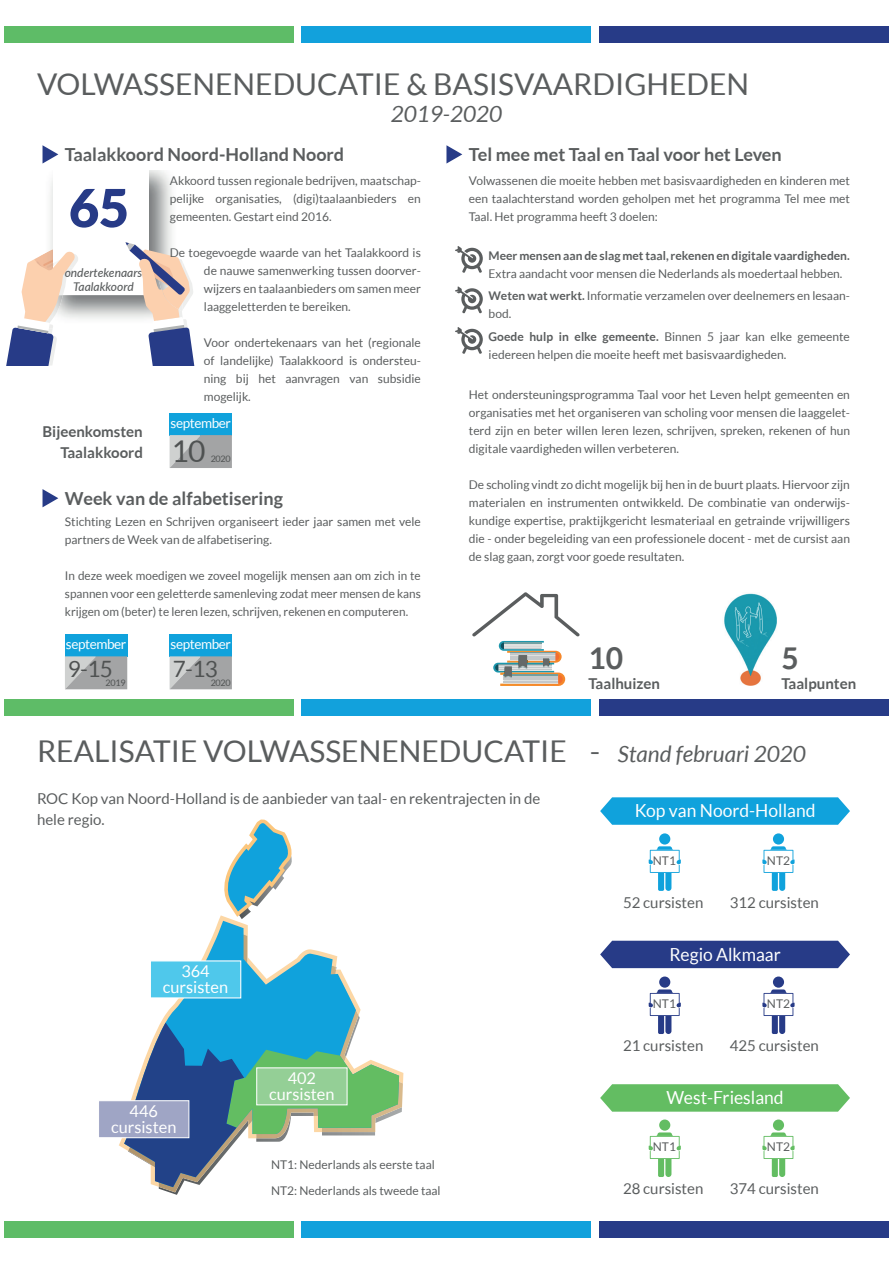
<style>
.page{position:relative;width:893px;height:1263px;background:#fff}
.page>*{position:absolute;margin:0;border:0;box-sizing:border-box;transform-origin:0 0}
.t1{font:900 52.5px "Lato";color:#273b87}
.t2{font:30px "Lato";color:#5a5d5e}
.t3{font:700 30px "Lato";color:#5a5d5e}
.t4{font:30px "Lato";color:#4f5252}
.t5{font:italic 22.5px "Lato";color:#5a5d5e}
.t6{font:22.5px "Lato";color:#4f5252}
.t7{font:700 18px "Lato";color:#5a5d5e}
.t8{font:18px "Lato";color:#fff}
.t9{font:16.35px/16.4px "Lato";color:#fff;text-align:center}
.t10{font:15px/21px "Lato";color:#5a5d5e}
.t11{font:700 15px/21px "Lato";color:#5a5d5e;text-align:right}
.t12{font:13.5px "Lato";letter-spacing:-.03em;color:#fff}
.t13{font:12px/18px "Lato";color:#5a5d5e;text-align:justify}
.t14{font:700 12px "Lato";color:#5a5d5e}
.t15{font:italic 500 12px/14.4px "Lato";color:#5a5d5e;text-align:center}
.t16{font:9px "Lato";letter-spacing:-.03em;color:#4f5252}
.s1{font-weight:700}
.s2{font-style:italic;font-size:22.5px}
</style>
<div class="page">
<div style="left:4px;top:1221px;width:289px;height:17px;background:#5ebc67"></div>
<div style="left:302px;top:1221px;width:289px;height:17px;background:#12a1dc"></div>
<div style="left:600px;top:1221px;width:289px;height:17px;background:#273b87"></div>
<div style="left:4px;top:26px;width:289px;height:17px;background:#5ebc67"></div>
<div style="left:302px;top:26px;width:289px;height:17px;background:#12a1dc"></div>
<div style="left:600px;top:26px;width:289px;height:17px;background:#273b87"></div>
<div style="left:4px;top:699px;width:289px;height:17px;background:#5ebc67"></div>
<div style="left:302px;top:699px;width:289px;height:17px;background:#12a1dc"></div>
<div style="left:600px;top:699px;width:289px;height:17px;background:#273b87"></div>
<img style="left:724px;top:593px;width:53px;height:93px">
<svg style="left:219px;top:819px;width:73px;height:100px"></svg>
<svg style="left:161px;top:921px;width:200px;height:101px"></svg>
<svg style="left:124px;top:1022px;width:275px;height:165px"></svg>
<div style="left:150px;top:960px;width:91px;height:38px;background:#4fc8eb;border:1px solid #fff"></div>
<div style="left:98px;top:1100px;width:91px;height:38px;background:#9fa5c5;border:1px solid #fff"></div>
<div style="left:256px;top:1067px;width:92px;height:38px;background:#94cf96;border:1px solid #fff"></div>
<svg style="left:600px;top:797px;width:250px;height:28px;background:#20a8de"></svg>
<div style="left:659px;top:833px;width:11px;height:11px;background:#10a2dc;border-radius:50%"></div>
<svg style="left:649px;top:846px;width:32px;height:45px"></svg>
<div style="left:773px;top:833px;width:11px;height:11px;background:#10a2dc;border-radius:50%"></div>
<svg style="left:762px;top:846px;width:33px;height:45px"></svg>
<div style="left:600px;top:941px;width:250px;height:27px;background:#273b87"></div>
<div style="left:659px;top:976px;width:11px;height:12px;background:#273b87;border-radius:50%"></div>
<svg style="left:649px;top:989px;width:32px;height:45px"></svg>
<div style="left:773px;top:976px;width:11px;height:12px;background:#273b87;border-radius:50%"></div>
<svg style="left:762px;top:989px;width:33px;height:45px"></svg>
<svg style="left:600px;top:1084px;width:250px;height:28px;background:#6dc16c"></svg>
<div style="left:659px;top:1119px;width:11px;height:12px;background:#63bd62;border-radius:50%"></div>
<svg style="left:649px;top:1132px;width:32px;height:45px"></svg>
<div style="left:773px;top:1119px;width:11px;height:12px;background:#63bd62;border-radius:50%"></div>
<svg style="left:762px;top:1132px;width:33px;height:45px"></svg>
<svg style="left:472px;top:592px;width:108px;height:94px"></svg>
<svg style="left:43px;top:489px;width:15px;height:18px"></svg>
<svg style="left:6px;top:247px;width:82px;height:118px"></svg>
<svg style="left:125px;top:242px;width:70px;height:123px"></svg>
<svg style="left:43px;top:145px;width:15px;height:19px"></svg>
<svg style="left:446px;top:145px;width:16px;height:19px"></svg>
<div style="left:170px;top:413px;width:62px;height:22px;background:#10a2dc"></div>
<svg style="left:170px;top:435px;width:62px;height:33px;background:#adafaf"></svg>
<div style="left:65px;top:634px;width:62px;height:22px;background:#10a2dc"></div>
<svg style="left:65px;top:656px;width:62px;height:33px;background:#acafb0"></svg>
<div style="left:170px;top:634px;width:62px;height:22px;background:#10a2dc"></div>
<svg style="left:170px;top:656px;width:62px;height:33px;background:#acafb0"></svg>
<svg style="left:455px;top:246px;width:28px;height:27px"></svg>
<svg style="left:455px;top:286px;width:28px;height:27px"></svg>
<svg style="left:455px;top:327px;width:28px;height:27px"></svg>
<h2 class="t2" style="left:37px;top:67px;width:714px">VOLWASSENENEDUCATIE &amp; BASISVAARDIGHEDEN</h2>
<h3 class="t5" style="left:391px;top:101px;width:113px">2019-2020</h3>
<h3 class="t7" style="left:65px;top:144px;width:281px">Taalakkoord Noord-Holland Noord</h3>
<h3 class="t7" style="left:469px;top:144px;width:314px">Tel mee met Taal en Taal voor het Leven</h3>
<h1 class="t1" style="left:69px;top:177px;width:62px">65</h1>
<p class="t15" style="left:65px;top:264px;width:79px">ondertekenaars<br>Taalakkoord</p>
<p class="t11" style="left:43px;top:421px;width:102px">Bijeenkomsten<br>Taalakkoord</p>
<p class="t13" style="left:170px;top:171px;width:252px">Akkoord tussen regionale bedrijven, maatschap&shy;pelijke organisaties, (digi)taalaanbieders en gemeenten. Gestart eind 2016.</p>
<p class="t13" style="left:204px;top:243px;width:218px;text-indent:-34px">De toegevoegde waarde van het Taalakkoord is de nauwe samenwerking tussen doorver&shy;wijzers en taalaanbieders om samen meer laaggeletterden te bereiken.</p>
<p class="t13" style="left:204px;top:333px;width:218px">Voor ondertekenaars van het (regionale of landelijke) Taalakkoord is ondersteu&shy;ning bij het aanvragen van subsidie mogelijk.</p>
<p class="t12" style="left:171px;top:415px;width:62px">september</p>
<h2 class="t4" style="left:172px;top:434px;width:35px">10</h2>
<p class="t16" style="left:211px;top:453px;width:22px">2020</p>
<h3 class="t7" style="left:65px;top:488px;width:220px">Week van de alfabetisering</h3>
<p class="t13" style="left:65px;top:512px;width:357px">Stichting Lezen en Schrijven organiseert ieder jaar samen met vele partners de Week van de alfabetisering.</p>
<p class="t13" style="left:65px;top:566px;width:357px">In deze week moedigen we zoveel mogelijk mensen aan om zich in te spannen voor een geletterde samenleving zodat meer mensen de kans krijgen om (beter) te leren lezen, schrijven, rekenen en computeren.</p>
<p class="t12" style="left:66px;top:636px;width:62px">september</p>
<p class="t16" style="left:106px;top:678px;width:22px">2019</p>
<h3 class="t6" style="left:68px;top:657px;width:46px">9-15</h3>
<p class="t12" style="left:171px;top:636px;width:62px">september</p>
<p class="t16" style="left:211px;top:678px;width:22px">2020</p>
<h3 class="t6" style="left:173px;top:657px;width:46px">7-13</h3>
<p class="t13" style="left:469px;top:171px;width:383px">Volwassenen die moeite hebben met basisvaardigheden en kinderen met een taalachterstand worden geholpen met het programma Tel mee met Taal. Het programma heeft 3 doelen:</p>
<p class="t14" style="left:489px;top:248px;width:363px">Meer mensen aan de slag met taal, rekenen en digitale vaardigheden.</p>
<p class="t13" style="left:489px;top:262px;width:363px;line-height:22.5px">Extra aandacht voor mensen die Nederlands als moedertaal hebben.<br><span class="s1">Weten wat werkt.</span> Informatie verzamelen over deelnemers en lesaan-</p>
<p class="t13" style="left:489px;top:303px;width:363px;line-height:22.5px">bod.<br><span class="s1">Goede hulp in elke gemeente.</span> Binnen 5 jaar kan elke gemeente</p>
<p class="t13" style="left:489px;top:345px;width:299px">iedereen helpen die moeite heeft met basisvaardigheden.</p>
<p class="t13" style="left:469px;top:386px;width:383px">Het ondersteuningsprogramma Taal voor het Leven helpt gemeenten en organisaties met het organiseren van scholing voor mensen die laaggelet&shy;terd zijn en beter willen leren lezen, schrijven, spreken, rekenen of hun digitale vaardigheden willen verbeteren.</p>
<p class="t13" style="left:469px;top:476px;width:383px">De scholing vindt zo dicht mogelijk bij hen in de buurt plaats. Hiervoor zijn materialen en instrumenten ontwikkeld. De combinatie van onderwijs&shy;kundige expertise, praktijkgericht lesmateriaal en getrainde vrijwilligers die - onder begeleiding van een professionele docent - met de cursist aan de slag gaan, zorgt voor goede resultaten.</p>
<h2 class="t3" style="left:588px;top:641px;width:36px">10</h2>
<p class="t11" style="left:588px;top:672px;width:73px">Taalhuizen</p>
<h2 class="t3" style="left:781px;top:641px;width:19px">5</h2>
<p class="t11" style="left:781px;top:672px;width:76px">Taalpunten</p>
<h2 class="t2" style="left:37px;top:735px;width:770px">REALISATIE VOLWASSENENEDUCATIE - <span class="s2">Stand februari 2020</span></h2>
<p class="t10" style="left:37px;top:788px;width:505px">ROC Kop van Noord-Holland is de aanbieder van taal- en rekentrajecten in de hele regio.</p>
<h3 class="t8" style="left:635px;top:800px;width:182px">Kop van Noord-Holland</h3>
<p class="t13" style="left:653px;top:851px;width:25px">NT1</p>
<p class="t10" style="left:623px;top:892px;width:82px">52 cursisten</p>
<p class="t13" style="left:767px;top:851px;width:25px">NT2</p>
<p class="t10" style="left:730px;top:892px;width:91px">312 cursisten</p>
<h3 class="t8" style="left:669px;top:944px;width:113px">Regio Alkmaar</h3>
<p class="t13" style="left:653px;top:994px;width:25px">NT1</p>
<p class="t10" style="left:623px;top:1035px;width:82px">21 cursisten</p>
<h3 class="t9" style="left:163px;top:962px;width:67px">364 cursisten</h3>
<p class="t13" style="left:767px;top:994px;width:25px">NT2</p>
<p class="t10" style="left:730px;top:1035px;width:91px">425 cursisten</p>
<h3 class="t8" style="left:666px;top:1088px;width:119px">West-Friesland</h3>
<p class="t13" style="left:653px;top:1137px;width:25px">NT1</p>
<p class="t10" style="left:623px;top:1178px;width:82px">28 cursisten</p>
<h3 class="t9" style="left:269px;top:1070px;width:67px">402 cursisten</h3>
<h3 class="t9" style="left:111px;top:1103px;width:67px">446 cursisten</h3>
<p class="t13" style="left:767px;top:1137px;width:25px">NT2</p>
<p class="t10" style="left:730px;top:1178px;width:91px">374 cursisten</p>
<p class="t13" style="left:271px;top:1152px;width:171px;line-height:25.7px">NT1: Nederlands als eerste taal<br>NT2: Nederlands als tweede taal</p>
</div>
